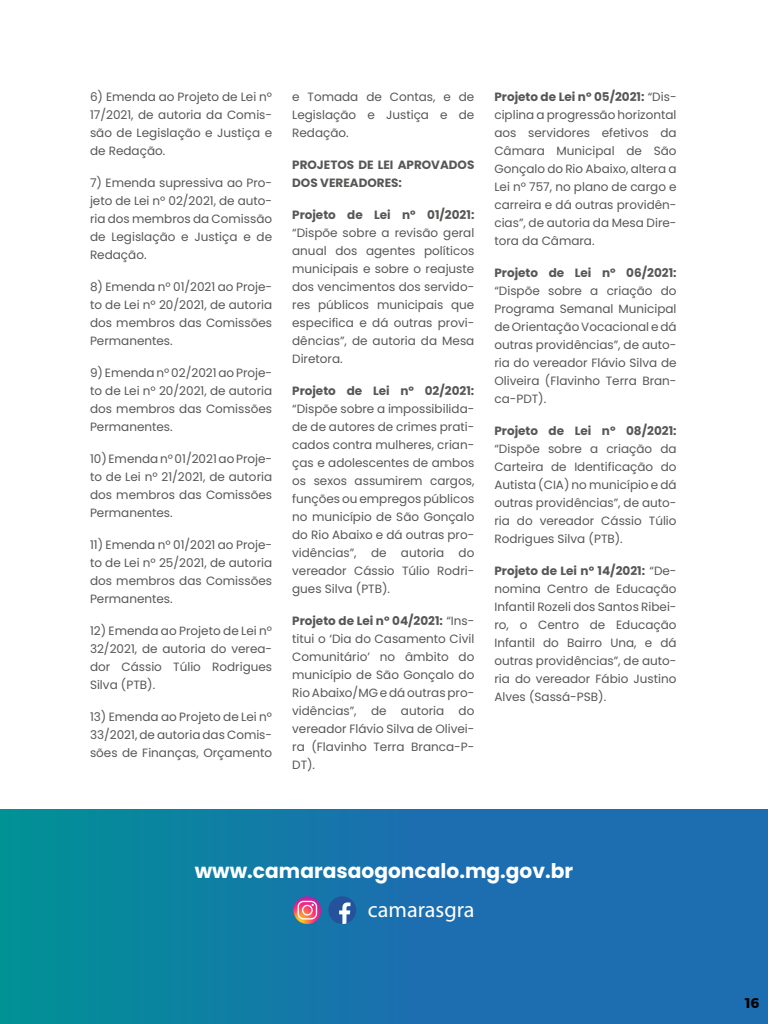
<style>
.page{position:relative;width:768px;height:1024px;background:#fff}
.page>*{position:absolute;margin:0;border:0;box-sizing:border-box;transform-origin:0 0}
.t1{font:22.2px "Myriad Pro";color:#fff}
.t2{font:700 20.2px "Poppins";color:#fff}
.t3{font:700 14px "Montserrat";color:#000}
.t4{font:12px/18px "Poppins";color:#575756;text-align:justify}
.t5{font:700 12px/18px "Poppins";color:#575756}
.s1{font-weight:700}
</style>
<div class="page">
<div style="left:0;top:809px;width:768px;height:215px;background:linear-gradient(to right,#068b9b,#2365b7)"></div>
<svg style="left:328px;top:896px;width:28px;height:28px"></svg>
<svg style="left:293px;top:896px;width:28px;height:28px"></svg>
<svg style="left:298px;top:901px;width:19px;height:19px"></svg>
<p class="t4" style="left:90px;top:87px;width:184px">6) Emenda ao Projeto de Lei nº 17/2021, de autoria da Comis&shy;são de Legislação e Justiça e de Redação.</p>
<p class="t4" style="left:90px;top:173px;width:184px">7) Emenda supressiva ao Pro&shy;jeto de Lei nº 02/2021, de auto&shy;ria dos membros da Comissão de Legislação e Justiça e de Redação.</p>
<p class="t4" style="left:90px;top:277px;width:184px">8) Emenda nº 01/2021 ao Proje&shy;to de Lei nº 20/2021, de autoria dos membros das Comissões Permanentes.</p>
<p class="t4" style="left:90px;top:363px;width:184px">9) Emenda nº 02/2021 ao Proje&shy;to de Lei nº 20/2021, de autoria dos membros das Comissões Permanentes.</p>
<p class="t4" style="left:90px;top:449px;width:184px">10) Emenda nº 01/2021 ao Proje&shy;to de Lei nº 21/2021, de autoria dos membros das Comissões Permanentes.</p>
<p class="t4" style="left:90px;top:535px;width:184px">11) Emenda nº 01/2021 ao Proje&shy;to de Lei nº 25/2021, de autoria dos membros das Comissões Permanentes.</p>
<p class="t4" style="left:90px;top:621px;width:184px">12) Emenda ao Projeto de Lei nº 32/2021, de autoria do verea&shy;dor Cássio Túlio Rodrigues Silva (PTB).</p>
<p class="t4" style="left:90px;top:707px;width:184px">13) Emenda ao Projeto de Lei nº 33/2021, de autoria das Comis&shy;sões de Finanças, Orçamento</p>
<p class="t4" style="left:292px;top:87px;width:184px">e Tomada de Contas, e de Legislação e Justiça e de Redação.</p>
<p class="t5" style="left:292px;top:155px;width:184px">PROJETOS DE LEI APROVADOS<br>DOS VEREADORES:</p>
<p class="t5" style="left:292px;top:205px;width:184px">Projeto de Lei nº 01/2021:</p>
<p class="t4" style="left:292px;top:223px;width:184px">“Dispõe sobre a revisão geral anual dos agentes políticos municipais e sobre o reajuste dos vencimentos dos servido&shy;res públicos municipais que especifica e dá outras provi&shy;dências”, de autoria da Mesa Diretora.</p>
<p class="t5" style="left:292px;top:381px;width:184px">Projeto de Lei nº 02/2021:</p>
<p class="t4" style="left:292px;top:399px;width:184px">“Dispõe sobre a impossibilida&shy;de de autores de crimes prati&shy;cados contra mulheres, crian&shy;ças e adolescentes de ambos os sexos assumirem cargos, funções ou empregos públicos no município de São Gonçalo do Rio Abaixo e dá outras pro&shy;vidências”, de autoria do vereador Cássio Túlio Rodri&shy;gues Silva (PTB).</p>
<p class="t4" style="left:292px;top:611px;width:184px"><span class="s1">Projeto de Lei nº 04/2021:</span> “Ins&shy;titui o ‘Dia do Casamento Civil Comunitário’ no âmbito do município de São Gonçalo do Rio Abaixo/MG e dá outras pro&shy;vidências”, de autoria do vereador Flávio Silva de Olivei&shy;ra (Flavinho Terra Branca-P-DT).</p>
<p class="t4" style="left:494px;top:87px;width:184px"><span class="s1">Projeto de Lei nº 05/2021:</span> “Dis&shy;ciplina a progressão horizontal aos servidores efetivos da Câmara Municipal de São Gonçalo do Rio Abaixo, altera a Lei nº 757, no plano de cargo e carreira e dá outras providên&shy;cias”, de autoria da Mesa Dire&shy;tora da Câmara.</p>
<p class="t5" style="left:494px;top:263px;width:184px">Projeto de Lei nº 06/2021:</p>
<p class="t4" style="left:494px;top:281px;width:184px">“Dispõe sobre a criação do Programa Semanal Municipal de Orientação Vocacional e dá outras providências”, de auto&shy;ria do vereador Flávio Silva de Oliveira (Flavinho Terra Bran&shy;ca-PDT).</p>
<p class="t5" style="left:494px;top:421px;width:184px">Projeto de Lei nº 08/2021:</p>
<p class="t4" style="left:494px;top:439px;width:184px">“Dispõe sobre a criação da Carteira de Identificação do Autista (CIA) no município e dá outras providências”, de auto&shy;ria do vereador Cássio Túlio Rodrigues Silva (PTB).</p>
<p class="t4" style="left:494px;top:561px;width:184px"><span class="s1">Projeto de Lei nº 14/2021:</span> “De&shy;nomina Centro de Educação Infantil Rozeli dos Santos Ribei&shy;ro, o Centro de Educação Infantil do Bairro Una, e dá outras providências”, de auto&shy;ria do vereador Fábio Justino Alves (Sassá-PSB).</p>
<h2 class="t2" style="left:195px;top:859px;width:380px">www.camarasaogoncalo.mg.gov.br</h2>
<h1 class="t1" style="left:368px;top:896px;width:108px">camarasgra</h1>
<p class="t3" style="left:745px;top:992px;width:16px">16</p>
</div>
